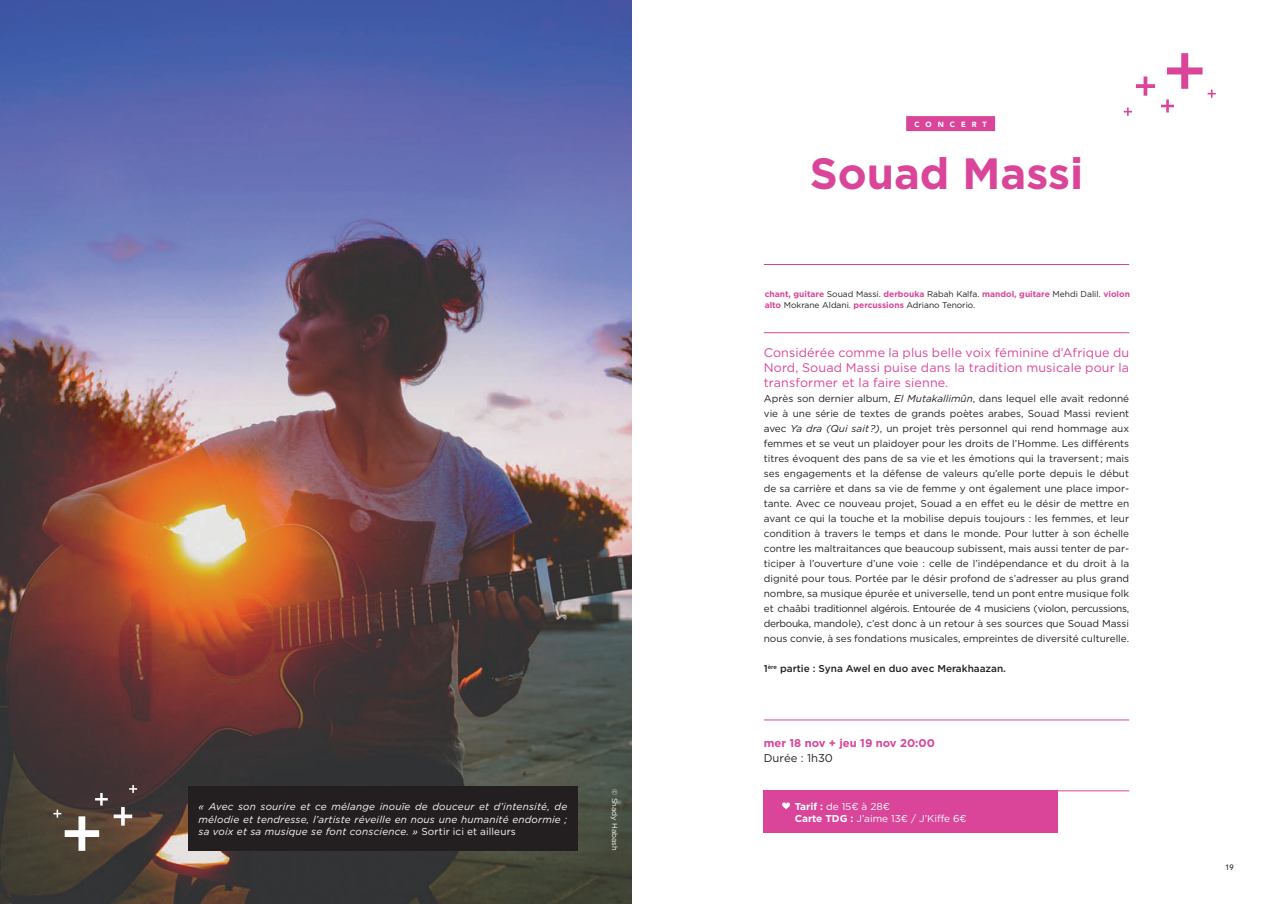
<style>
.page{position:relative;width:1262px;height:904px;background:#fff}
.page>*{position:absolute;margin:0;border:0;box-sizing:border-box;transform-origin:0 0}
.t1{font:700 43.75px "Gotham HTF";color:#da4599}
.t2{font:12.5px/15px "Gotham HTF";letter-spacing:.01em;color:#da4599;text-align:justify}
.t3{font:700 11.25px "Gotham HTF";color:#da4599}
.t4{font:11.25px "Gotham HTF";color:#231f20}
.t5{font:10px/15px "Gotham HTF";color:#231f20;text-align:justify}
.t6{font:italic 10px/12.5px "Gotham HTF";letter-spacing:.02em;color:#fff;text-align:justify}
.t7{font:10px/12px "Gotham HTF";color:#fff}
.t8{font:500 10px "Gotham HTF";color:#231f20}
.t9{font:8.5px/11.2px "Gotham";color:#231f20}
.t10{font:500 7.75px "Avenir";color:#231f20}
.t11{font:7.5px "Gotham HTF";color:#fff}
.t12{font:900 7.5px "Avenir";letter-spacing:.8em;color:#fff}
.s1{font-weight:700;color:#da4599}
.s2{font-style:italic}
.s3{font-style:normal}
.s4{font-weight:700}
</style>
<div class="page">
<img style="left:0;top:0;width:631px;height:904px">
<svg style="left:114px;top:807px;width:18px;height:18px"></svg>
<svg style="left:129px;top:785px;width:8px;height:8px"></svg>
<svg style="left:53px;top:793px;width:55px;height:57px;background:#695d54"></svg>
<div style="left:906px;top:116px;width:89px;height:15px;background:#da4599"></div>
<hr style="left:763px;top:332px;width:366px;height:1px;background:#da4599">
<hr style="left:763px;top:264px;width:366px;height:1px;background:#da4599">
<hr style="left:763px;top:719px;width:366px;height:1px;background:#da4599">
<svg style="left:1123px;top:53px;width:92px;height:63px"></svg>
<div style="left:188px;top:786px;width:390px;height:64px;background:#231f20"></div>
<div style="left:763px;top:790px;width:295px;height:43px;background:#da4599"></div>
<svg style="left:782px;top:802px;width:8px;height:7px"></svg>
<hr style="left:763px;top:790px;width:366px;height:1px;background:#da4599">
<p class="t12" style="left:914px;top:120px;width:74px">CONCERT</p>
<h1 class="t1" style="left:809px;top:148px;width:275px">Souad Massi</h1>
<p class="t9" style="left:764px;top:288px;width:367px"><span class="s1">chant, guitare</span> Souad Massi. <span class="s1">derbouka</span> Rabah Kalfa. <span class="s1">mandol, guitare</span> Mehdi Dalil. <span class="s1">violon alto</span> Mokrane Aldani. <span class="s1">percussions</span> Adriano Tenorio.</p>
<p class="t2" style="left:763px;top:344px;width:367px">Considérée comme la plus belle voix féminine d’Afrique du Nord, Souad Massi puise dans la tradition musicale pour la transformer et la faire sienne.</p>
<p class="t5" style="left:763px;top:390px;width:367px">Après son dernier album, <span class="s2">El Mutakallimûn</span>, dans lequel elle avait redonné vie à une série de textes de grands poètes arabes, Souad Massi revient avec <span class="s2">Ya dra (Qui sait?)</span>, un projet très personnel qui rend hommage aux femmes et se veut un plaidoyer pour les droits de l’Homme. Les différents titres évoquent des pans de sa vie et les émotions qui la traversent ; mais ses engagements et la défense de valeurs qu’elle porte depuis le début de sa carrière et dans sa vie de femme y ont également une place impor&shy;tante. Avec ce nouveau projet, Souad a en effet eu le désir de mettre en avant ce qui la touche et la mobilise depuis toujours : les femmes, et leur condition à travers le temps et dans le monde. Pour lutter à son échelle contre les maltraitances que beaucoup subissent, mais aussi tenter de par&shy;ticiper à l’ouverture d’une voie : celle de l’indépendance et du droit à la dignité pour tous. Portée par le désir profond de s’adresser au plus grand nombre, sa musique épurée et universelle, tend un pont entre musique folk et chaâbi traditionnel algérois. Entourée de 4 musiciens (violon, percussions, derbouka, mandole), c’est donc à un retour à ses sources que Souad Massi nous convie, à ses fondations musicales, empreintes de diversité culturelle.</p>
<p class="t8" style="left:763px;top:662px;width:244px">1<sup>ère</sup> partie : Syna Awel en duo avec Merakhaazan.</p>
<p class="t3" style="left:763px;top:736px;width:173px">mer 18 nov + jeu 19 nov 20:00</p>
<p class="t4" style="left:763px;top:751px;width:71px">Durée : 1h30</p>
<p class="t11" style="left:619px;top:789px;width:63px;rotate:90deg">© Shady Habash</p>
<p class="t6" style="left:198px;top:800px;width:370px">« Avec son sourire et ce mélange inouïe de douceur et d’intensité, de mélodie et tendresse, l’artiste réveille en nous une humanité endormie ; sa voix et sa musique se font conscience. » <span class="s3">Sortir ici et ailleurs</span></p>
<p class="t7" style="left:794px;top:800px;width:173px"><span class="s4">Tarif :</span> de 15¤ à 28¤<br><span class="s4">Carte TDG :</span> J’aime 13¤ / J’Kiffe 6¤</p>
<p class="t10" style="left:1224px;top:862px;width:10px">19</p>
</div>
